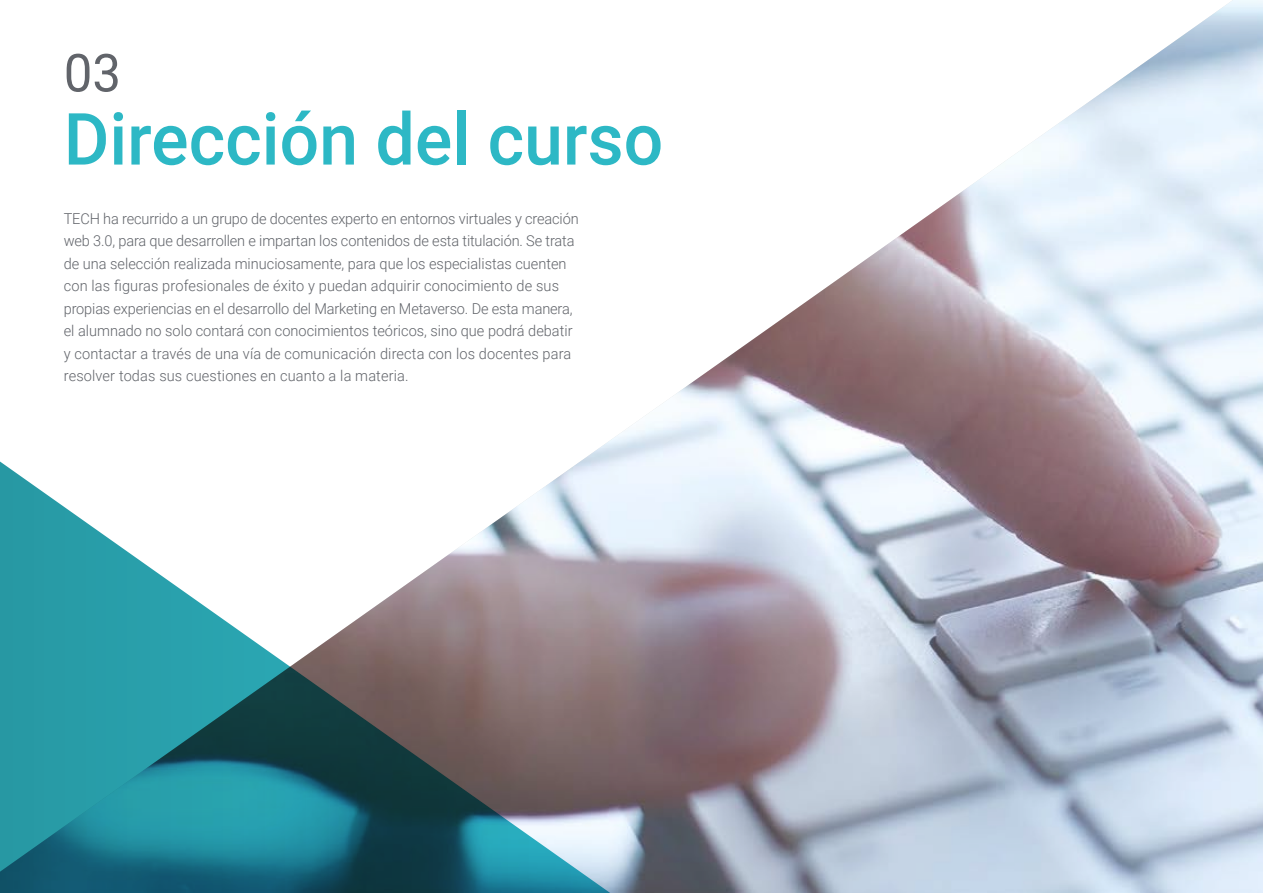
<style>
.page{position:relative;width:1263px;height:893px;background:#fff}
.page>*{position:absolute;margin:0;border:0;box-sizing:border-box;transform-origin:0 0}
.t1{font:500 72px "Roboto";color:#2db8c5}
.t2{font:52.5px "Roboto";color:#61646a}
.t3{font:300 15px/22.5px "Roboto";color:#61646a}
</style>
<div class="page">
<img style="left:602px;top:0;width:661px;height:893px">
<svg style="left:0;top:446px;width:640px;height:447px"></svg>
<h2 class="t2" style="left:64px;top:36px;width:59px">03</h2>
<h1 class="t1" style="left:64px;top:89px;width:601px">Dirección del curso</h1>
<p class="t3" style="left:64px;top:207px;width:516px">TECH ha recurrido a un grupo de docentes experto en entornos virtuales y creación web 3.0, para que desarrollen e impartan los contenidos de esta titulación. Se trata de una selección realizada minuciosamente, para que los especialistas cuenten con las figuras profesionales de éxito y puedan adquirir conocimiento de sus propias experiencias en el desarrollo del Marketing en Metaverso. De esta manera, el alumnado no solo contará con conocimientos teóricos, sino que podrá debatir y contactar a través de una vía de comunicación directa con los docentes para resolver todas sus cuestiones en cuanto a la materia.</p>
</div>
